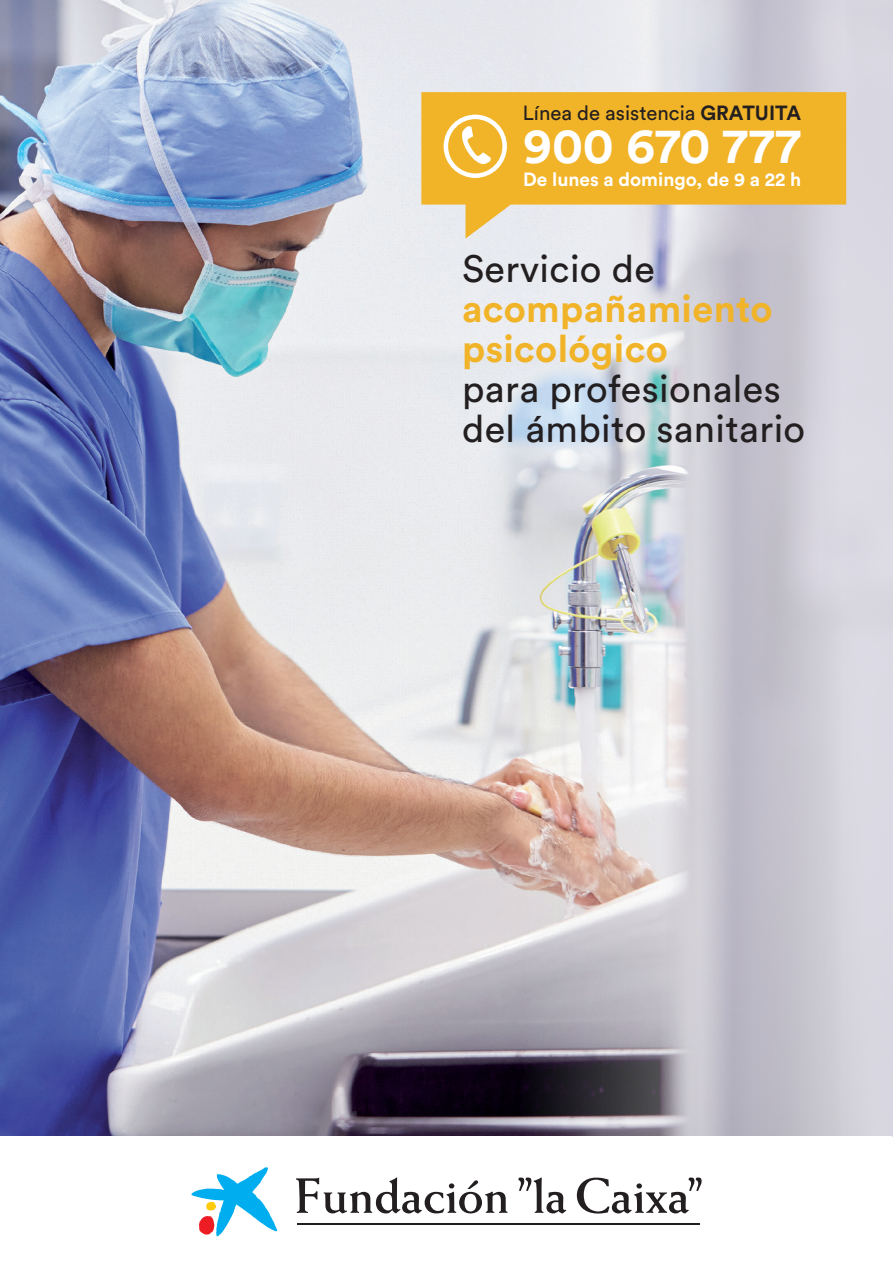
<style>
.page{position:relative;width:893px;height:1263px;background:#fff}
.page>*{position:absolute;margin:0;border:0;box-sizing:border-box;transform-origin:0 0}
.t1{font:700 49.65px "Circular Std";letter-spacing:.005em;color:#fff}
.t2{font:37.8px/39.9px "Circular Std";letter-spacing:.01em;color:#231f20}
.t3{font:700 37.8px/39.9px "Circular Std";letter-spacing:.01em;color:#f1b328}
.t4{font:20.25px "Circular Std";color:#231f20}
.t5{font:700 19.05px "Circular Std";color:#fff}
.s1{font-weight:700}
</style>
<div class="page">
<img style="left:0;top:0;width:55px;height:1136px">
<img style="left:55px;top:0;width:838px;height:1137px">
<svg style="left:421px;top:92px;width:425px;height:147px;background:#ecbc55"></svg>
<svg style="left:444px;top:115px;width:63px;height:63px"></svg>
<svg style="left:191px;top:1167px;width:86px;height:69px"></svg>
<hr style="left:297px;top:1223px;width:403px;height:1px;background:#231f20">
<hr style="left:297px;top:1224px;width:403px;height:1px;background:#231f20">
<svg style="left:296px;top:1177px;width:211px;height:36px"></svg>
<svg style="left:518px;top:1177px;width:48px;height:36px"></svg>
<svg style="left:577px;top:1177px;width:125px;height:36px"></svg>
<p class="t4" style="left:523px;top:100px;width:280px">Línea de asistencia <span class="s1">GRATUITA</span></p>
<h1 class="t1" style="left:523px;top:113px;width:279px">900 670 777</h1>
<p class="t5" style="left:523px;top:167px;width:279px">De lunes a domingo, de 9 a 22 h</p>
<p class="t2" style="left:462px;top:249px;width:194px">Servicio de</p>
<p class="t3" style="left:462px;top:288px;width:312px">acompañamiento psicológico</p>
<p class="t2" style="left:462px;top:369px;width:345px">para profesionales del ámbito sanitario</p>
</div>
